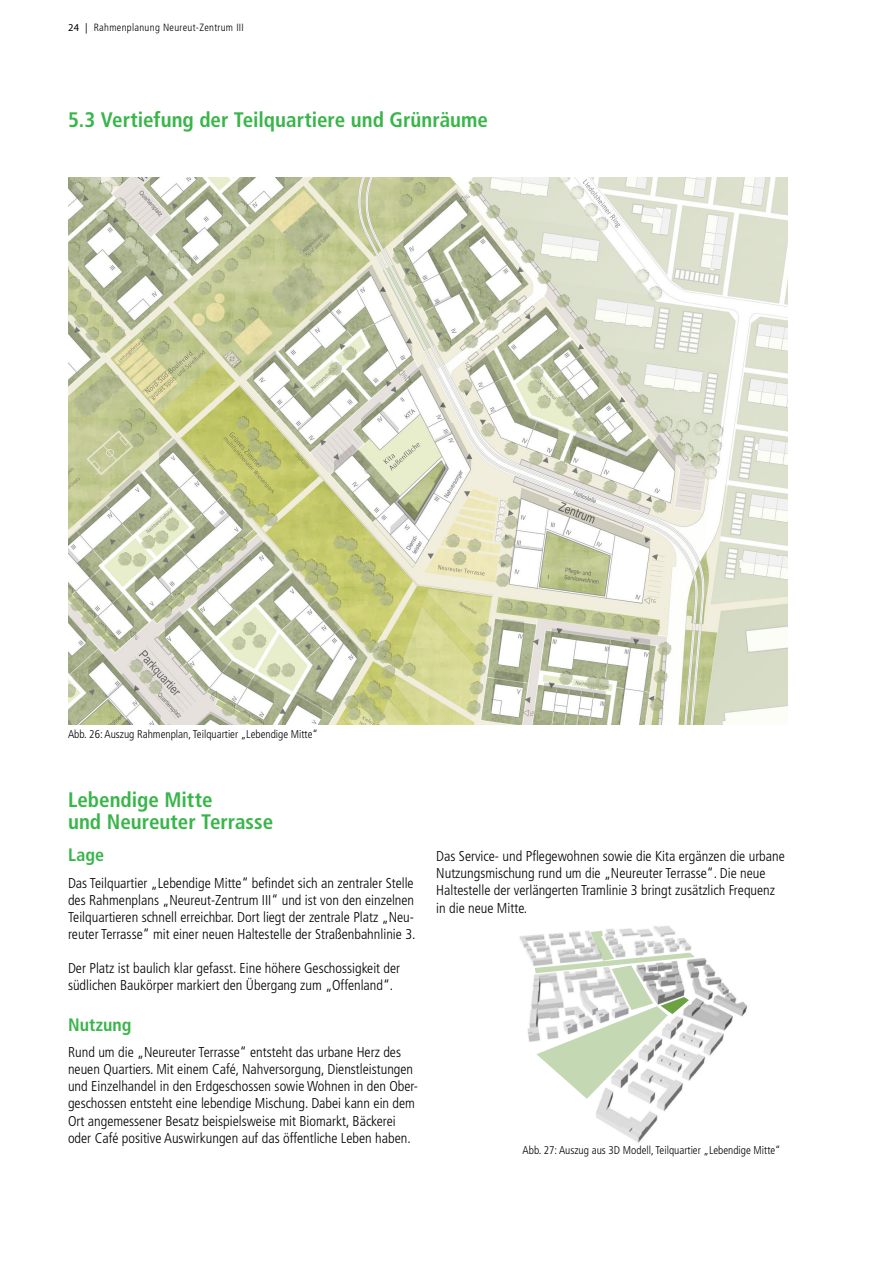
<style>
.page{position:relative;width:893px;height:1263px;background:#fff}
.page>*{position:absolute;margin:0;border:0;box-sizing:border-box;transform-origin:0 0}
.t1{font:700 condensed 21px/22.5px "Frutiger";color:#39b54a}
.t2{font:700 condensed 18px "Frutiger";letter-spacing:.005em;color:#39b54a}
.t3{font:300 condensed 14.25px/17.1px "Frutiger";color:#000}
.t4{font:300 condensed 11.25px "Frutiger";color:#000}
.t5{font:300 condensed 10.5px "Frutiger";letter-spacing:.03em;color:#000}
.s1{font-family:"Myriad Pro";font-weight:400;font-stretch:normal}
</style>
<div class="page">
<img style="left:519px;top:926px;width:228px;height:217px">
<svg style="left:535px;top:931px;width:160px;height:168px"></svg>
<img style="left:68px;top:177px;width:720px;height:548px">
<p class="t5" style="left:68px;top:22px;width:177px"><span class="s1">24 |</span> Rahmenplanung Neureut-Zentrum III</p>
<h1 class="t1" style="left:68px;top:108px;width:422px">5.3 Vertiefung der Teilquartiere und Grünräume</h1>
<p class="t4" style="left:68px;top:728px;width:251px">Abb. 26: Auszug Rahmenplan, Teilquartier „Lebendige Mitte“</p>
<h1 class="t1" style="left:68px;top:788px;width:207px">Lebendige Mitte<br>und Neureuter Terrasse</h1>
<p class="t2" style="left:68px;top:844px;width:37px">Lage</p>
<p class="t3" style="left:68px;top:874px;width:349px">Das Teilquartier „Lebendige Mitte“ befindet sich an zentraler Stelle des Rahmenplans „Neureut-Zentrum III“ und ist von den einzelnen Teilquartieren schnell erreichbar. Dort liegt der zentrale Platz „Neu&shy;reuter Terrasse“ mit einer neuen Haltestelle der Straßenbahnlinie 3.</p>
<p class="t3" style="left:68px;top:960px;width:334px">Der Platz ist baulich klar gefasst. Eine höhere Geschossigkeit der südlichen Baukörper markiert den Übergang zum „Offenland“.</p>
<p class="t2" style="left:68px;top:1014px;width:65px">Nutzung</p>
<p class="t3" style="left:68px;top:1044px;width:352px">Rund um die „Neureuter Terrasse“ entsteht das urbane Herz des neuen Quartiers. Mit einem Café, Nahversorgung, Dienstleistungen und Einzelhandel in den Erdgeschossen sowie Wohnen in den Ober&shy;geschossen entsteht eine lebendige Mischung. Dabei kann ein dem Ort angemessener Besatz beispielsweise mit Biomarkt, Bäckerei oder Café positive Auswirkungen auf das öffentliche Leben haben.</p>
<p class="t3" style="left:436px;top:848px;width:350px">Das Service- und Pflegewohnen sowie die Kita ergänzen die urbane Nutzungsmischung rund um die „Neureuter Terrasse“. Die neue Haltestelle der verlängerten Tramlinie 3 bringt zusätzlich Frequenz in die neue Mitte.</p>
<p class="t4" style="left:523px;top:1144px;width:260px">Abb. 27: Auszug aus 3D Modell, Teilquartier „Lebendige Mitte“</p>
</div>
